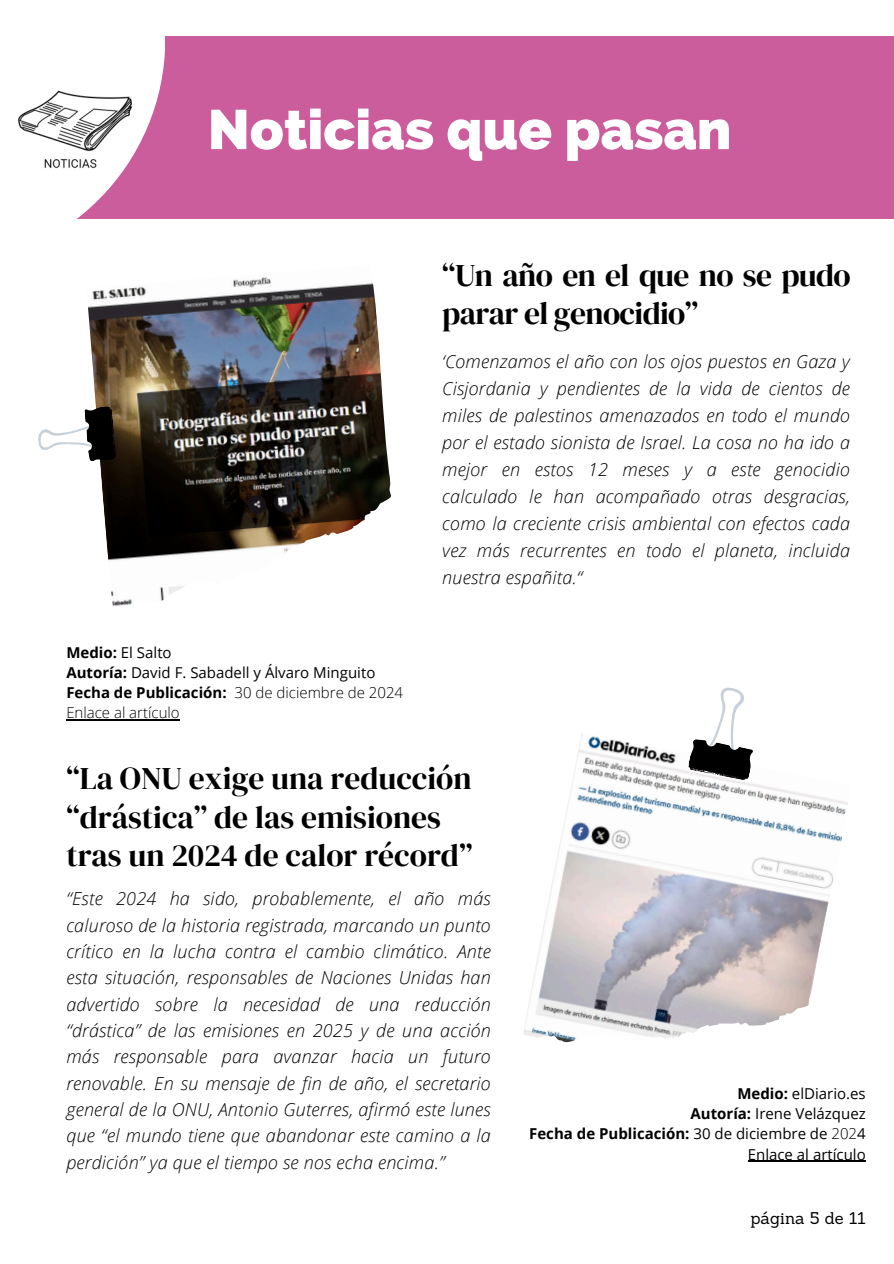
<style>
.page{position:relative;width:894px;height:1264px;background:#fff}
.page>*{position:absolute;margin:0;border:0;box-sizing:border-box;transform-origin:0 0}
.t1{font:800 55.5px "Raleway";color:#fff}
.t2{font:31.5px/38.2px "DM Serif Display";color:#000}
.t3{font:31.5px/38.2px "DM Serif Display";letter-spacing:-.02em;color:#000}
.t4{font:italic 300 18px/26.2px "Open Sans";letter-spacing:.01em;color:#000;text-align:justify}
.t5{font:16.5px "Sanchez";color:#000}
.t6{font:15px "Open Sans";color:#000}
.t7{font:700 15px "Open Sans";color:#000}
.t8{font:300 15px "Open Sans";color:#000}
.s1{font-weight:700}
.s2{font-weight:400}
.s3{font-weight:300}
</style>
<div class="page">
<div style="left:0;top:36px;width:893px;height:183px;background:#cc5d9c"></div>
<svg style="left:0;top:36px;width:165px;height:183px;fill:#fff"></svg>
<img style="left:11px;top:50px;width:130px;height:130px">
<img style="left:88px;top:277px;width:303px;height:329px">
<svg style="left:38px;top:406px;width:78px;height:56px"></svg>
<img style="left:523px;top:733px;width:325px;height:310px">
<svg style="left:687px;top:687px;width:67px;height:93px"></svg>
<hr style="left:66px;top:719px;width:114px;height:1px;background:#000">
<hr style="left:747px;top:1160px;width:118px;height:1px;background:#000">
<h1 class="t1" style="left:208px;top:97px;width:525px">Noticias que pasan</h1>
<p class="t3" style="left:442px;top:256px;width:410px">“Un año en el que no se pudo parar el genocidio”</p>
<h3 class="t6" style="left:66px;top:641px;width:107px"><span class="s1">Medio:</span> El Salto</h3>
<h2 class="t6" style="left:66px;top:662px;width:310px"><span class="s1">Autoría:</span> David F. Sabadell y Álvaro Minguito</h2>
<h3 class="t7" style="left:66px;top:682px;width:162px">Fecha de Publicación:</h3>
<h2 class="t8" style="left:234px;top:682px;width:170px">30 de diciembre de 2024</h2>
<h2 class="t8" style="left:66px;top:702px;width:115px">Enlace al artículo</h2>
<p class="t4" style="left:442px;top:347px;width:409px;line-height:27px">‘Comenzamos el año con los ojos puestos en Gaza y Cisjordania y pendientes de la vida de cientos de miles de palestinos amenazados en todo el mundo por el estado sionista de Israel. La cosa no ha ido a mejor en estos 12 meses y a este genocidio calculado le han acompañado otras desgracias, como la creciente crisis ambiental con efectos cada vez más recurrentes en todo el planeta, incluida nuestra españita.“</p>
<p class="t2" style="left:66px;top:759px;width:407px">“La ONU exige una reducción “drástica” de las emisiones tras un 2024 de calor récord”</p>
<p class="t4" style="left:66px;top:885px;width:426px">“Este 2024 ha sido, probablemente, el año más caluroso de la historia registrada, marcando un punto crítico en la lucha contra el cambio climático. Ante esta situación, responsables de Naciones Unidas han advertido sobre la necesidad de una reducción “drástica” de las emisiones en 2025 y de una acción más responsable para avanzar hacia un futuro renovable. En su mensaje de fin de año, el secretario general de la ONU, Antonio Guterres, afirmó este lunes que “el mundo tiene que abandonar este camino a la perdición” ya que el tiempo se nos echa encima.”</p>
<p class="t6" style="left:737px;top:1082px;width:130px"><span class="s1">Medio:</span> elDiario.es</p>
<p class="t6" style="left:690px;top:1102px;width:177px"><span class="s1">Autoría:</span> Irene Velázquez</p>
<p class="t7" style="left:529px;top:1123px;width:338px">Fecha de Publicación: <span class="s2">30 de diciembre de</span> <span class="s3">202</span><span class="s2">4</span></p>
<p class="t6" style="left:747px;top:1143px;width:119px">Enlace al artículo</p>
<p class="t5" style="left:750px;top:1206px;width:117px">página 5 de 11</p>
</div>
